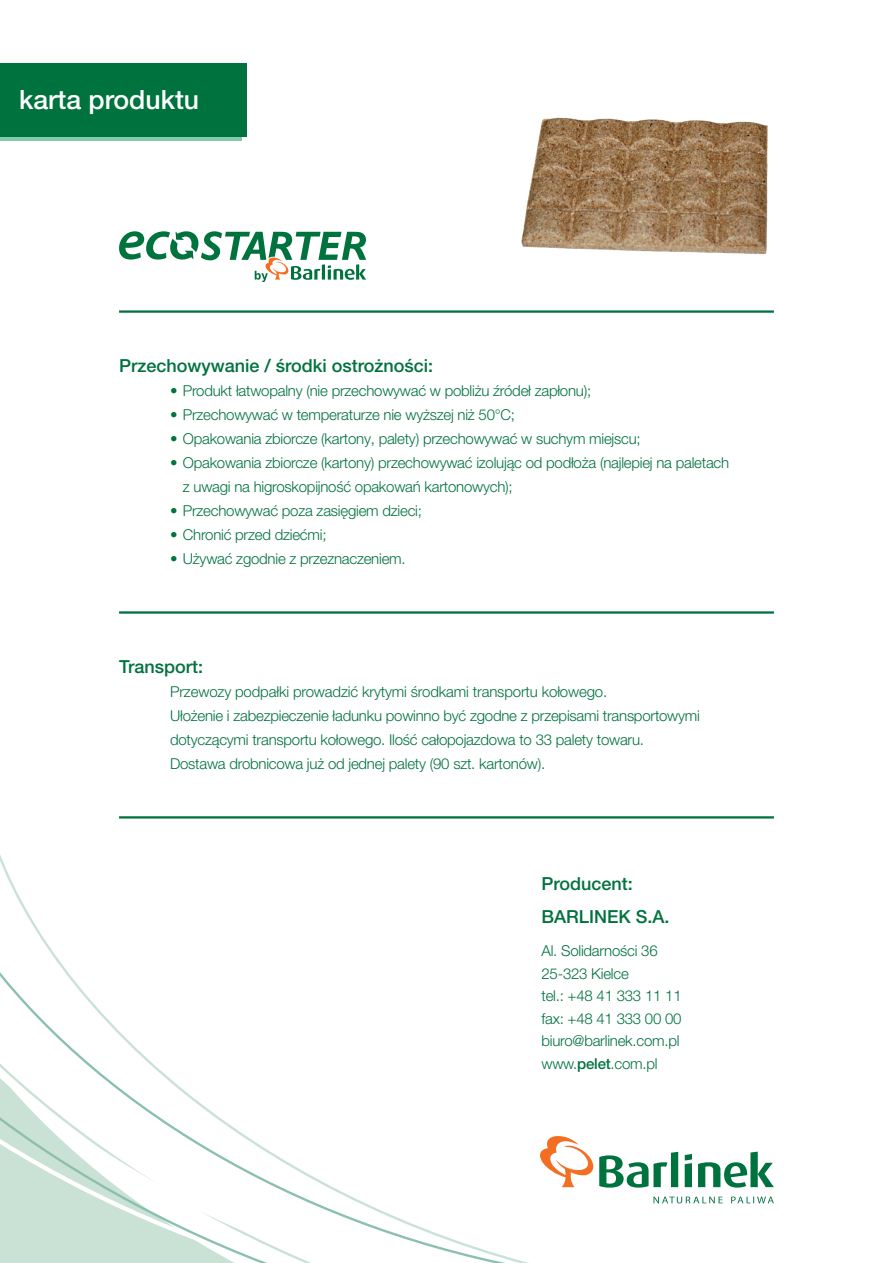
<style>
.page{position:relative;width:893px;height:1263px;background:#fff}
.page>*{position:absolute;margin:0;border:0;box-sizing:border-box;transform-origin:0 0}
.t1{font:500 26.55px "Helvetica Neue LT Pro";color:#fff}
.t2{font:500 18px/32.4px "Helvetica Neue LT Pro";color:#00723e}
.t3{font:300 15px/22.5px "Helvetica Neue LT Pro";letter-spacing:-.015em;color:#00723e}
.s1{font-weight:500}
</style>
<div class="page">
<svg style="left:0;top:949px;width:594px;height:314px"></svg>
<svg style="left:540px;top:1136px;width:53px;height:51px"></svg>
<svg style="left:599px;top:1151px;width:175px;height:52px"></svg>
<div style="left:0;top:111px;width:242px;height:30px;background:#81cba7"></div>
<div style="left:0;top:63px;width:246px;height:74px;background:#00723e"></div>
<hr style="left:119px;top:816px;width:655px;height:2px;background:#00723e">
<hr style="left:119px;top:611px;width:655px;height:3px;background:#00723e">
<img style="left:521px;top:117px;width:247px;height:138px">
<hr style="left:119px;top:310px;width:655px;height:3px;background:#00723e">
<svg style="left:119px;top:231px;width:247px;height:51px"></svg>
<h1 class="t1" style="left:19px;top:84px;width:181px">karta produktu</h1>
<p class="t2" style="left:119px;top:350px;width:316px">Przechowywanie / środki ostrożności:</p>
<p class="t3" style="left:170px;top:380px;width:423px">• Produkt łatwopalny (nie przechowywać w pobliżu źródeł zapłonu);</p>
<p class="t3" style="left:170px;top:404px;width:347px">• Przechowywać w temperaturze nie wyższej niż 50°C;</p>
<p class="t3" style="left:170px;top:428px;width:472px">• Opakowania zbiorcze (kartony, palety) przechowywać w suchym miejscu;</p>
<p class="t3" style="left:183px;top:451px;width:548px;line-height:24px;text-indent:-13px">• Opakowania zbiorcze (kartony) przechowywać izolując od podłoża (najlepiej na paletach z uwagi na higroskopijność opakowań kartonowych);</p>
<p class="t3" style="left:170px;top:500px;width:253px">• Przechowywać poza zasięgiem dzieci;</p>
<p class="t3" style="left:170px;top:524px;width:158px">• Chronić przed dziećmi;</p>
<p class="t3" style="left:170px;top:548px;width:237px">• Używać zgodnie z przeznaczeniem.</p>
<p class="t2" style="left:119px;top:650px;width:86px">Transport:</p>
<p class="t3" style="left:170px;top:680px;width:531px;line-height:24px">Przewozy podpałki prowadzić krytymi środkami transportu kołowego.<br>Ułożenie i zabezpieczenie ładunku powinno być zgodne z przepisami transportowymi dotyczącymi transportu kołowego. Ilość całopojazdowa to 33 palety towaru.<br>Dostawa drobnicowa już od jednej palety (90 szt. kartonów).</p>
<p class="t2" style="left:541px;top:867px;width:130px">Producent:<br>BARLINEK S.A.</p>
<p class="t3" style="left:541px;top:939px;width:142px">Al. Solidarności 36<br>25-323 Kielce<br>tel.: +48 41 333 11 11 fax: +48 41 333 00 00 biuro@barlinek.com.pl www.<span class="s1">pelet</span>.com.pl</p>
</div>
